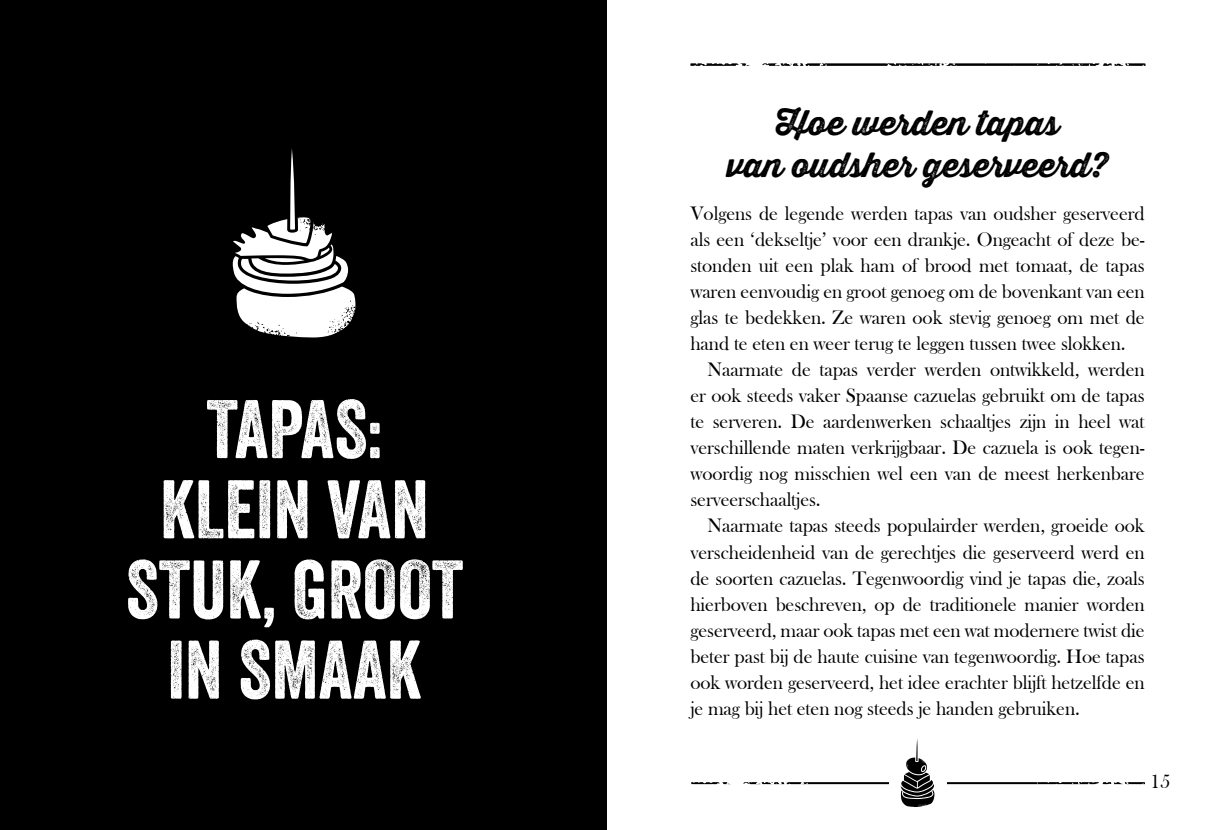
<style>
.page{position:relative;width:1212px;height:830px;background:#fff}
.page>*{position:absolute;margin:0;border:0;box-sizing:border-box;transform-origin:0 0}
.t1{font:80.1px/80.1px "Veneer";color:#fff;text-align:center}
.t2{font:33.98px/42.1px "Thirsty Rough Bol One";color:#000;text-align:center}
.t3{font:20.03px "Bask Old Face";letter-spacing:-.005em;color:#000}
</style>
<div class="page">
<div style="left:0;top:0;width:606px;height:829px;background:#000"></div>
<svg style="left:232px;top:149px;width:124px;height:189px"></svg>
<hr style="left:690px;top:63px;width:455px;height:3px;background:#000">
<svg style="left:878px;top:63px;width:268px;height:3px"></svg>
<svg style="left:690px;top:63px;width:142px;height:3px"></svg>
<hr style="left:691px;top:781px;width:454px;height:2px;background:#000">
<svg style="left:1000px;top:781px;width:145px;height:4px"></svg>
<svg style="left:691px;top:781px;width:122px;height:4px"></svg>
<div style="left:888px;top:774px;width:58px;height:16px;background:#fff"></div>
<svg style="left:900px;top:739px;width:34px;height:68px"></svg>
<h1 class="t1" style="left:126px;top:388px;width:339px">TAPAS:<br>KLEIN VAN<br>STUK, GROOT<br>IN SMAAK</h1>
<h2 class="t2" style="left:727px;top:101px;width:382px">Hoe werden tapas<br>van oudsher geserveerd?</h2>
<p class="t3" style="left:690px;top:202px;width:456px">Volgens de legende werden tapas van oudsher geserveerd</p>
<p class="t3" style="left:690px;top:228px;width:456px">als een ‘dekseltje’ voor een drankje. Ongeacht of deze be-</p>
<p class="t3" style="left:690px;top:254px;width:456px">stonden uit een plak ham of brood met tomaat, de tapas</p>
<p class="t3" style="left:690px;top:280px;width:456px">waren eenvoudig en groot genoeg om de bovenkant van een</p>
<p class="t3" style="left:690px;top:306px;width:456px">glas te bedekken. Ze waren ook stevig genoeg om met de</p>
<p class="t3" style="left:690px;top:332px;width:437px">hand te eten en weer terug te leggen tussen twee slokken.</p>
<p class="t3" style="left:707px;top:358px;width:439px">Naarmate de tapas verder werden ontwikkeld, werden</p>
<p class="t3" style="left:690px;top:384px;width:456px">er ook steeds vaker Spaanse cazuelas gebruikt om de tapas</p>
<p class="t3" style="left:690px;top:410px;width:456px">te serveren. De aardenwerken schaaltjes zijn in heel wat</p>
<p class="t3" style="left:690px;top:436px;width:456px">verschillende maten verkrijgbaar. De cazuela is ook tegen-</p>
<p class="t3" style="left:690px;top:462px;width:456px">woordig nog misschien wel een van de meest herkenbare</p>
<p class="t3" style="left:690px;top:488px;width:132px">serveerschaaltjes.</p>
<p class="t3" style="left:707px;top:514px;width:439px">Naarmate tapas steeds populairder werden, groeide ook</p>
<p class="t3" style="left:690px;top:540px;width:456px">verscheidenheid van de gerechtjes die geserveerd werd en</p>
<p class="t3" style="left:690px;top:566px;width:456px">de soorten cazuelas. Tegenwoordig vind je tapas die, zoals</p>
<p class="t3" style="left:690px;top:592px;width:456px">hierboven beschreven, op de traditionele manier worden</p>
<p class="t3" style="left:690px;top:618px;width:456px">geserveerd, maar ook tapas met een wat modernere twist die</p>
<p class="t3" style="left:690px;top:644px;width:456px">beter past bij de haute cuisine van tegenwoordig. Hoe tapas</p>
<p class="t3" style="left:690px;top:670px;width:456px">ook worden geserveerd, het idee erachter blijft hetzelfde en</p>
<p class="t3" style="left:690px;top:697px;width:391px">je mag bij het eten nog steeds je handen gebruiken.</p>
<p class="t3" style="left:1150px;top:770px;width:21px">15</p>
</div>
